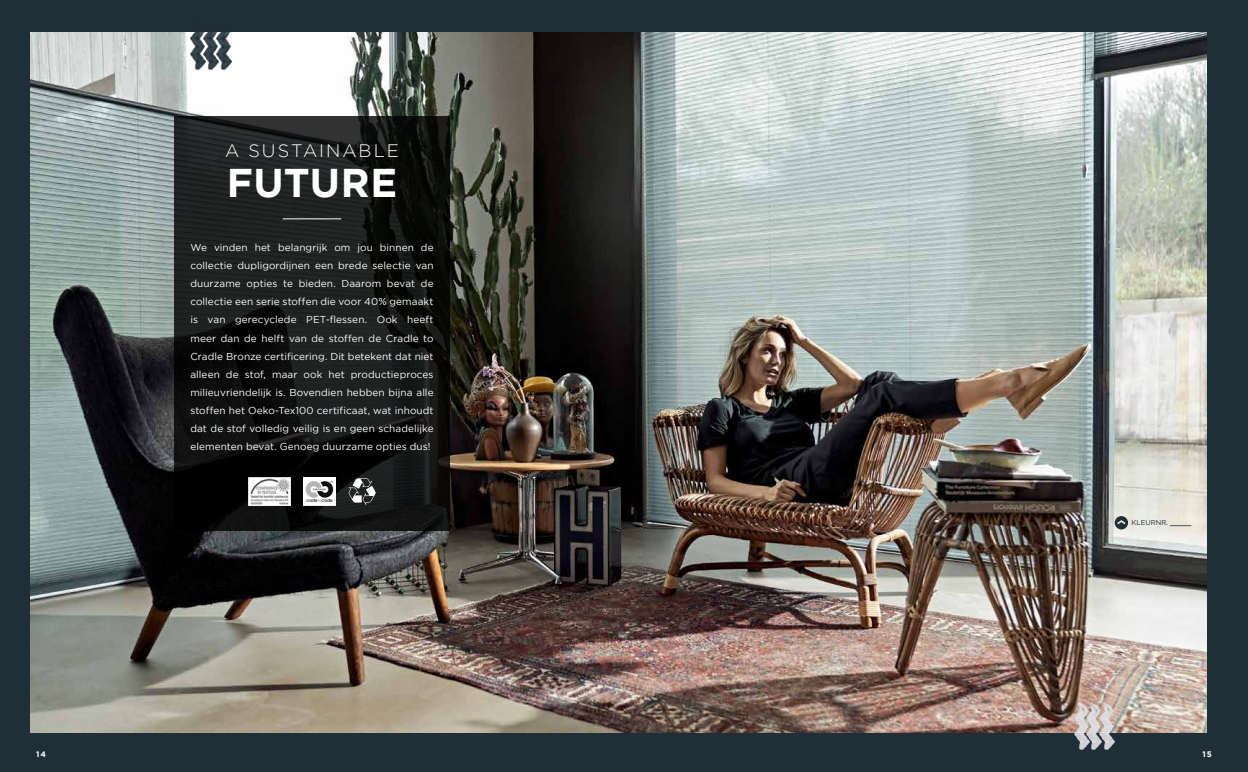
<style>
.page{position:relative;width:1248px;height:772px;background:#fff}
.page>*{position:absolute;margin:0;border:0;box-sizing:border-box;transform-origin:0 0}
.t1{font:700 40px "Gotham";letter-spacing:.01em;color:#fff}
.t2{font:300 18px "Gotham";letter-spacing:.11em;color:#fff}
.t3{font:10px/18px "Gotham";letter-spacing:.01em;color:#fff;text-align:justify}
.t4{font:700 8px "Gotham";color:#fff}
.t5{font:7px "Gotham";color:#202e38}
.s1{font-weight:700}
</style>
<div class="page">
<div style="left:0;top:0;width:1247px;height:771px;background:#202e38"></div>
<img style="left:30px;top:32px;width:1176px;height:700px">
<svg style="left:1114px;top:515px;width:13px;height:14px"></svg>
<img style="left:191px;top:32px;width:13px;height:38px">
<img style="left:204px;top:32px;width:12px;height:38px">
<img style="left:216px;top:32px;width:15px;height:38px">
<img style="left:1073px;top:702px;width:13px;height:46px">
<img style="left:1086px;top:702px;width:13px;height:46px">
<img style="left:1099px;top:702px;width:15px;height:46px">
<svg style="left:174px;top:116px;width:275px;height:414px;background:#151716"></svg>
<hr style="left:283px;top:218px;width:58px;height:1px;background:#fff">
<img style="left:248px;top:477px;width:42px;height:28px">
<img style="left:303px;top:477px;width:32px;height:28px">
<svg style="left:348px;top:478px;width:28px;height:27px"></svg>
<h2 class="t2" style="left:225px;top:141px;width:175px">A SUSTAINABLE</h2>
<h1 class="t1" style="left:227px;top:160px;width:172px">FUTURE</h1>
<p class="t3" style="left:190px;top:238px;width:245px">We vinden het belangrijk om jou binnen de collectie dupligordijnen een brede selectie van duurzame opties te bieden. Daarom bevat de collectie een serie stoffen die voor 40% gemaakt is van gerecyclede PET-flessen. Ook heeft meer dan de helft van de stoffen de Cradle to Cradle Bronze certificering. Dit betekent dat niet alleen de stof, maar ook het productieproces milieuvriendelijk is. Bovendien hebben bijna alle stoffen het Oeko-Tex100 certificaat, wat inhoudt dat de stof volledig veilig is en geen schadelijke elementen bevat. Genoeg duurzame opties dus!</p>
<p class="t5" style="left:1131px;top:518px;width:61px">KLEURNR. <span class="s1">_____</span></p>
<p class="t4" style="left:36px;top:749px;width:11px">14</p>
<p class="t4" style="left:1202px;top:749px;width:11px">15</p>
</div>
